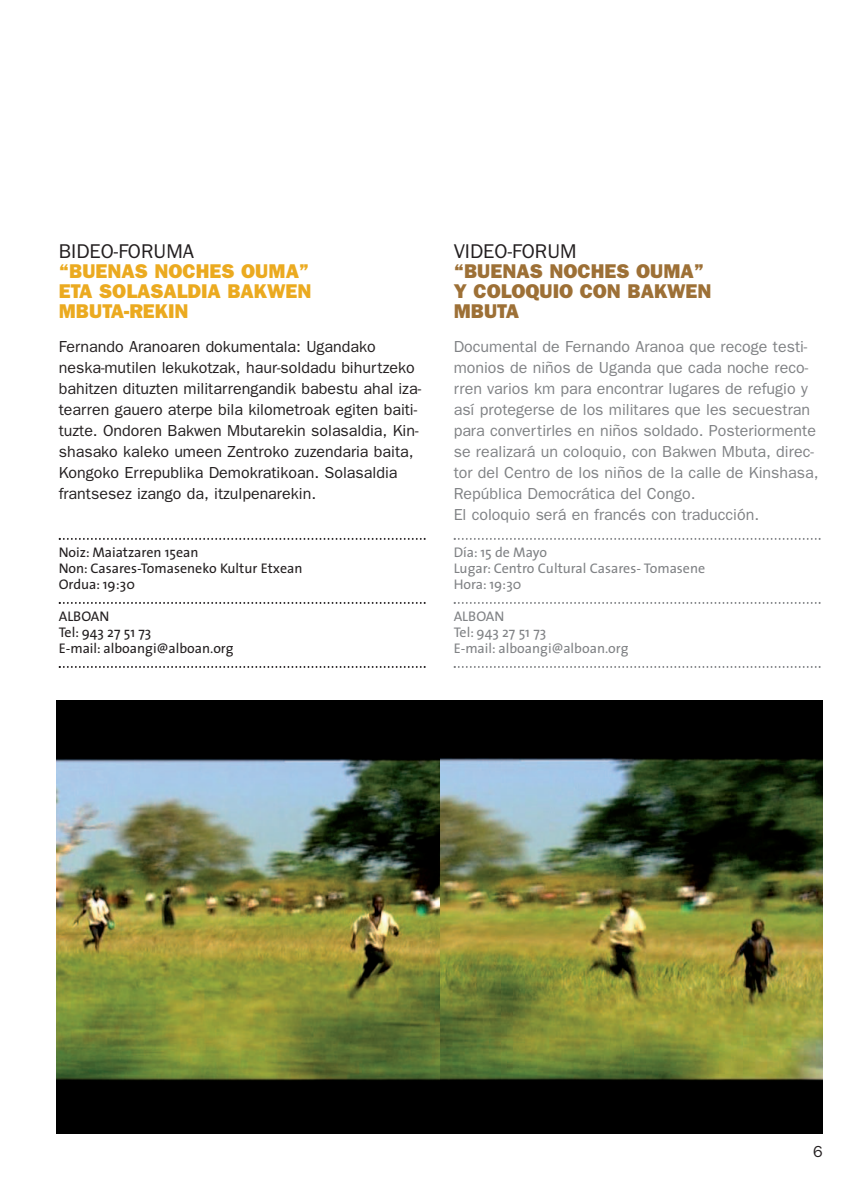
<style>
.page{position:relative;width:851px;height:1191px;background:#fff}
.page>*{position:absolute;margin:0;border:0;box-sizing:border-box;transform-origin:0 0}
.t1{font:800 20px/20px "Franklin Gothic";color:#ebaa20;text-align:justify}
.t2{font:800 20px/20px "Franklin Gothic";color:#9d7036}
.t3{font:20px "Franklin Gothic";color:#231f20}
.t4{font:16px/21px "Franklin Gothic";color:#808285}
.t5{font:16px/21px "Franklin Gothic";color:#231f20}
.t6{font:14px/16px "The Sans";color:#231f20}
.t7{font:14px/16px "The Sans";color:#808285}
</style>
<div class="page">
<svg style="left:59px;top:538px;width:366px;height:2px"></svg>
<svg style="left:59px;top:602px;width:366px;height:2px"></svg>
<svg style="left:59px;top:666px;width:366px;height:2px"></svg>
<img style="left:439px;top:700px;width:383px;height:433px">
<img style="left:57px;top:700px;width:382px;height:434px">
<svg style="left:453px;top:538px;width:367px;height:2px"></svg>
<svg style="left:453px;top:602px;width:367px;height:2px"></svg>
<svg style="left:453px;top:666px;width:367px;height:2px"></svg>
<p class="t3" style="left:59px;top:239px;width:137px">BIDEO-FORUMA</p>
<p class="t1" style="left:59px;top:261px;width:254px">“BUENAS NOCHES OUMA” ETA SOLASALDIA BAKWEN MBUTA-REKIN</p>
<p class="t5" style="left:59px;top:336px;width:364px">Fernando Aranoaren dokumentala: Ugandako neska-mutilen lekukotzak, haur-soldadu bihurtzeko bahitzen dituzten militarrengandik babestu ahal iza&shy;tearren gauero aterpe bila kilometroak egiten baiti&shy;tuzte. Ondoren Bakwen Mbutarekin solasaldia, Kin&shy;shasako kaleko umeen Zentroko zuzendaria baita, Kongoko Errepublika Demokratikoan. Solasaldia frantsesez izango da, itzulpenarekin.</p>
<p class="t6" style="left:59px;top:545px;width:245px">Noiz: Maiatzaren 15ean<br>Non: Casares-Tomaseneko Kultur Etxean<br>Ordua: 19:30</p>
<p class="t6" style="left:59px;top:609px;width:176px">ALBOAN<br>Tel: 943 27 51 73<br>E-mail: alboangi@alboan.org</p>
<p class="t3" style="left:453px;top:239px;width:124px">VIDEO-FORUM</p>
<p class="t2" style="left:453px;top:261px;width:259px">“BUENAS NOCHES OUMA”<br>Y COLOQUIO CON BAKWEN<br>MBUTA</p>
<p class="t4" style="left:453px;top:336px;width:366px">Documental de Fernando Aranoa que recoge testi&shy;monios de niños de Uganda que cada noche reco&shy;rren varios km para encontrar lugares de refugio y así protegerse de los militares que les secuestran para convertirles en niños soldado. Posteriormente se realizará un coloquio, con Bakwen Mbuta, direc&shy;tor del Centro de los niños de la calle de Kinshasa, República Democrática del Congo.<br>El coloquio será en francés con traducción.</p>
<p class="t7" style="left:453px;top:545px;width:253px">Día: 15 de Mayo<br>Lugar: Centro Cultural Casares- Tomasene<br>Hora: 19:30</p>
<p class="t7" style="left:453px;top:609px;width:176px">ALBOAN<br>Tel: 943 27 51 73<br>E-mail: alboangi@alboan.org</p>
<p class="t5" style="left:812px;top:1140px;width:11px">6</p>
</div>
